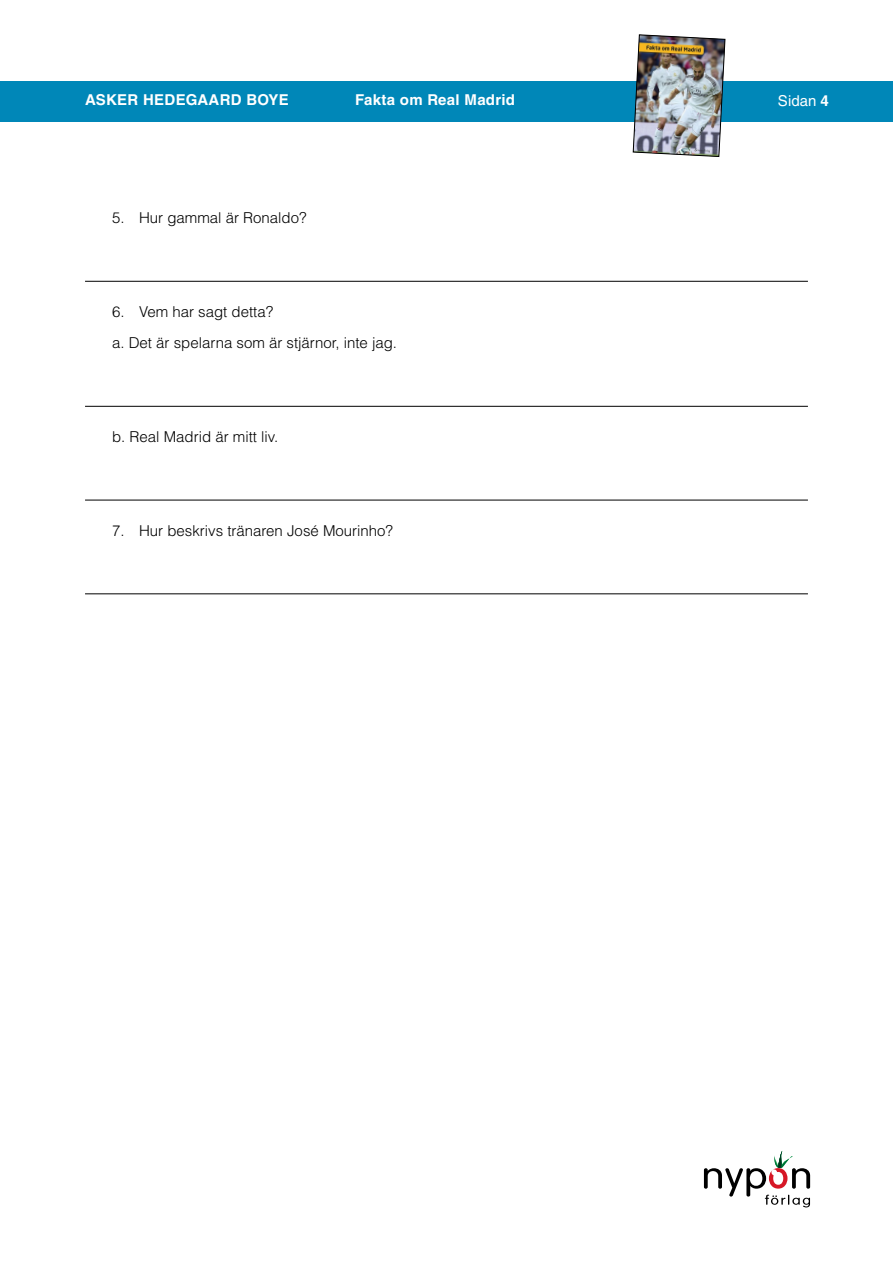
<style>
.page{position:relative;width:893px;height:1263px;background:#fff}
.page>*{position:absolute;margin:0;border:0;box-sizing:border-box;transform-origin:0 0}
.t1{font:300 15px/31.2px "Helvetica LT Std";color:#000}
.t2{font:700 15px "Helvetica LT Std";letter-spacing:.02em;color:#fff}
.t3{font:15px "Helvetica LT Std";color:#fff}
.s1{font-weight:700}
</style>
<div class="page">
<div style="left:0;top:81px;width:893px;height:40px;background:#0087b8"></div>
<svg style="left:704px;top:1151px;width:106px;height:56px"></svg>
<img style="left:633px;top:34px;width:92px;height:123px">
<hr style="left:85px;top:281px;width:723px;height:1px;background:#000">
<hr style="left:85px;top:406px;width:723px;height:1px;background:#000">
<hr style="left:85px;top:500px;width:723px;height:1px;background:#000">
<hr style="left:85px;top:593px;width:723px;height:1px;background:#000">
<p class="t2" style="left:85px;top:90px;width:205px">ASKER HEDEGAARD BOYE</p>
<p class="t2" style="left:355px;top:90px;width:161px">Fakta om Real Madrid</p>
<p class="t3" style="left:778px;top:92px;width:52px">Sidan <span class="s1">4</span></p>
<p class="t1" style="left:112px;top:202px;width:196px">5. Hur gammal är Ronaldo?</p>
<p class="t1" style="left:112px;top:296px;width:287px">6. Vem har sagt detta?<br>a. Det är spelarna som är stjärnor, inte jag.</p>
<p class="t1" style="left:112px;top:421px;width:168px">b. Real Madrid är mitt liv.</p>
<p class="t1" style="left:112px;top:515px;width:282px">7. Hur beskrivs tränaren José Mourinho?</p>
</div>
